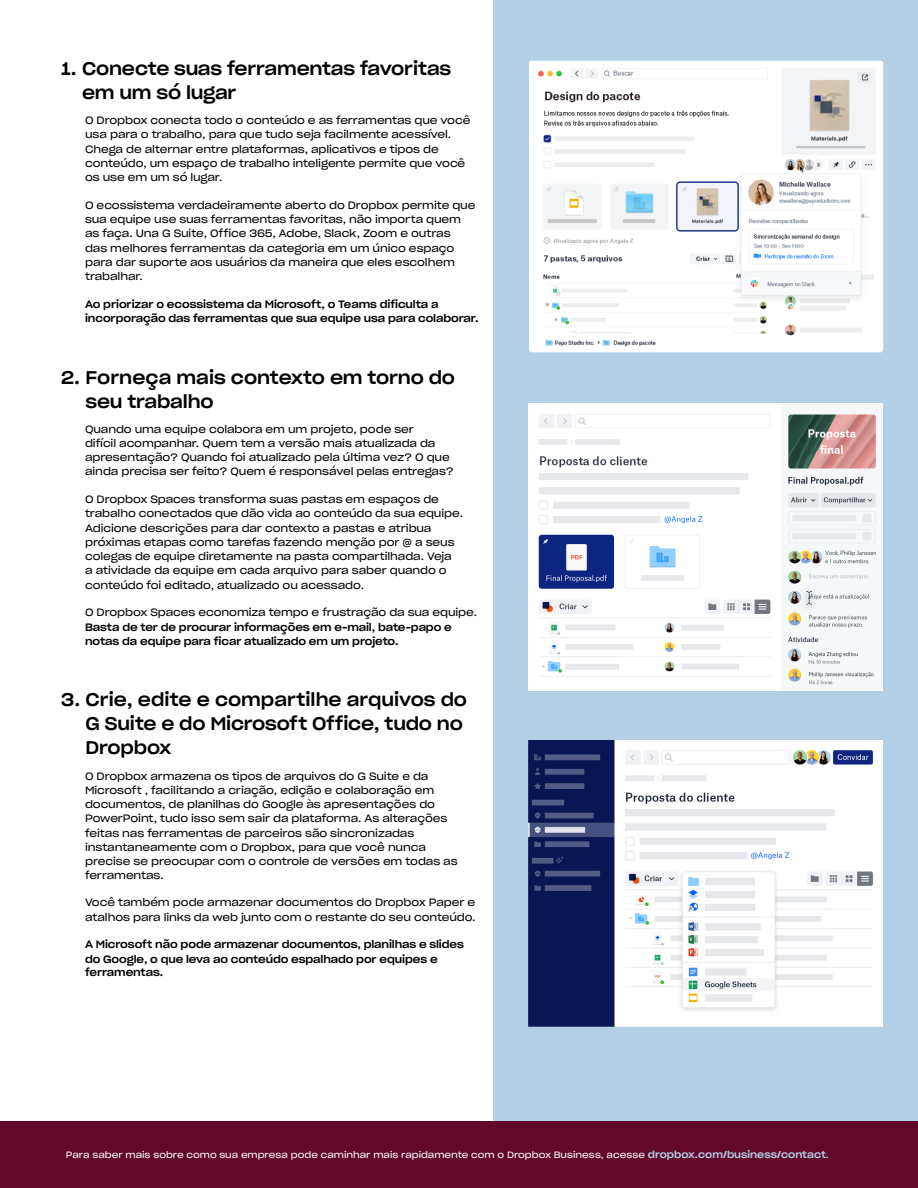
<style>
.page{position:relative;width:918px;height:1188px;background:#fff}
.page>*{position:absolute;margin:0;border:0;box-sizing:border-box;transform-origin:0 0}
.t1{font:18px/24px "Sharp Grotesk Medium 22";letter-spacing:-.01em;color:#000}
.t2{font:10.5px/14.2px "Sharp Grotesk Book 22";letter-spacing:-.01em;color:#000}
.t3{font:10.5px/14.2px "Sharp Grotesk Medium 22";letter-spacing:-.01em;color:#000}
.t4{font:9px "Sharp Grotesk Book 22";color:#fff}
.s1{font-family:"Sharp Grotesk Medium 22";font-size:9.75px;color:#b4d0e7}
</style>
<div class="page">
<div style="left:493px;top:0;width:425px;height:1172px;background:#b4d0e7"></div>
<div style="left:0;top:1121px;width:918px;height:67px;background:#61082b"></div>
<img style="left:529px;top:60px;width:355px;height:293px">
<img style="left:529px;top:404px;width:354px;height:286px">
<img style="left:529px;top:740px;width:354px;height:287px">
<h1 class="t1" style="left:82px;top:56px;width:371px;text-indent:-21px">1. Conecte suas ferramentas favoritas em um só lugar</h1>
<p class="t2" style="left:85px;top:113px;width:387px">O Dropbox conecta todo o conteúdo e as ferramentas que você usa para o trabalho, para que tudo seja facilmente acessível.<br>Chega de alternar entre plataformas, aplicativos e tipos de conteúdo, um espaço de trabalho inteligente permite que você os use em um só lugar.</p>
<p class="t2" style="left:85px;top:198px;width:392px">O ecossistema verdadeiramente aberto do Dropbox permite que sua equipe use suas ferramentas favoritas, não importa quem as faça. Una G Suite, Office 365, Adobe, Slack, Zoom e outras<br>das melhores ferramentas da categoria em um único espaço para dar suporte aos usuários da maneira que eles escolhem trabalhar.</p>
<p class="t3" style="left:85px;top:297px;width:395px">Ao priorizar o ecossistema da Microsoft, o Teams dificulta a incorporação das ferramentas que sua equipe usa para colaborar.</p>
<h1 class="t1" style="left:85px;top:364px;width:371px;text-indent:-24px">2. Forneça mais contexto em torno do seu trabalho</h1>
<p class="t2" style="left:85px;top:421px;width:370px">Quando uma equipe colabora em um projeto, pode ser<br>difícil acompanhar. Quem tem a versão mais atualizada da apresentação? Quando foi atualizado pela última vez? O que ainda precisa ser feito? Quem é responsável pelas entregas?</p>
<p class="t2" style="left:85px;top:492px;width:380px">O Dropbox Spaces transforma suas pastas em espaços de trabalho conectados que dão vida ao conteúdo da sua equipe.<br>Adicione descrições para dar contexto a pastas e atribua próximas etapas como tarefas fazendo menção por @ a seus colegas de equipe diretamente na pasta compartilhada. Veja<br>a atividade da equipe em cada arquivo para saber quando o conteúdo foi editado, atualizado ou acessado.</p>
<p class="t2" style="left:85px;top:605px;width:394px">O Dropbox Spaces economiza tempo e frustração da sua equipe.</p>
<p class="t3" style="left:85px;top:619px;width:368px">Basta de ter de procurar informações em e-mail, bate-papo e notas da equipe para ficar atualizado em um projeto.</p>
<h1 class="t1" style="left:86px;top:687px;width:383px;text-indent:-24px">3. Crie, edite e compartilhe arquivos do<br>G Suite e do Microsoft Office, tudo no<br>Dropbox</h1>
<p class="t2" style="left:85px;top:768px;width:374px">O Dropbox armazena os tipos de arquivos do G Suite e da Microsoft , facilitando a criação, edição e colaboração em documentos, de planilhas do Google às apresentações do PowerPoint, tudo isso sem sair da plataforma. As alterações feitas nas ferramentas de parceiros são sincronizadas instantaneamente com o Dropbox, para que você nunca precise se preocupar com o controle de versões em todas as ferramentas.</p>
<p class="t2" style="left:85px;top:895px;width:392px">Você também pode armazenar documentos do Dropbox Paper e atalhos para links da web junto com o restante do seu conteúdo.</p>
<p class="t3" style="left:85px;top:937px;width:380px">A Microsoft não pode armazenar documentos, planilhas e slides do Google, o que leva ao conteúdo espalhado por equipes e ferramentas.</p>
<p class="t4" style="left:66px;top:1148px;width:765px">Para saber mais sobre como sua empresa pode caminhar mais rapidamente com o Dropbox Business, acesse <span class="s1">dropbox.com/business/contact</span>.</p>
</div>
